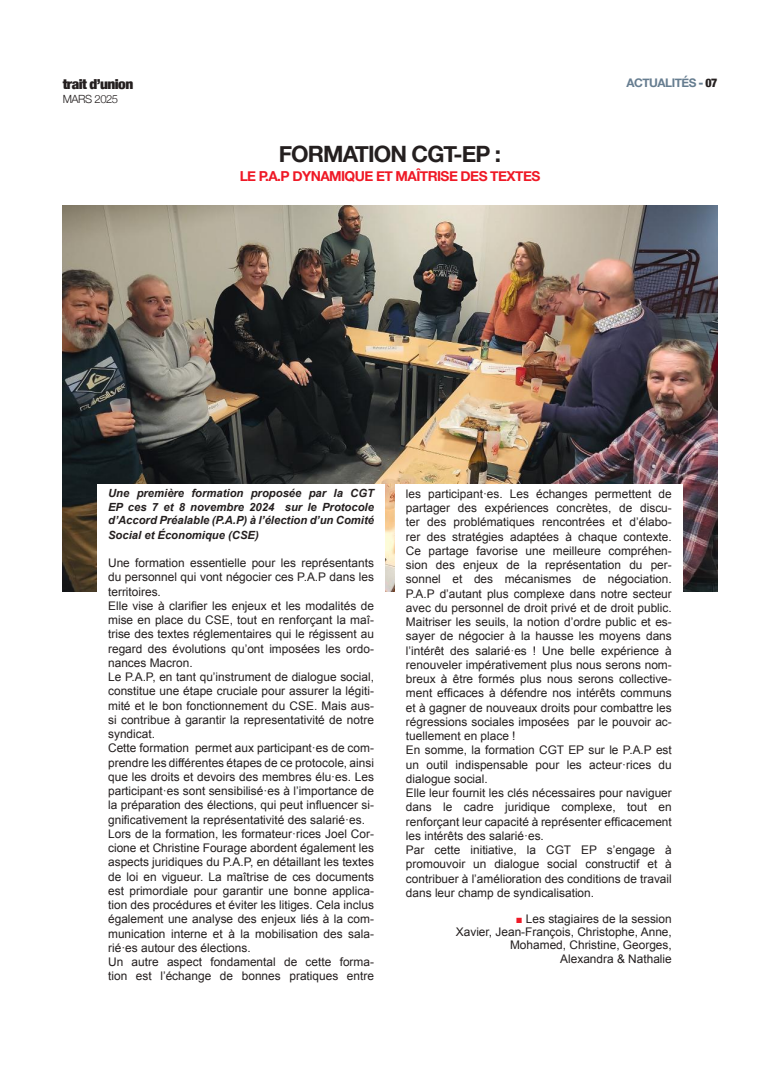
<style>
.page{position:relative;width:780px;height:1088px;background:#fff}
.page>*{position:absolute;margin:0;border:0;box-sizing:border-box;transform-origin:0 0}
.t1{font:700 22.5px "Helvetica Neue";letter-spacing:-.04em;color:#241f1f}
.t2{font:700 13.75px "Helvetica Neue";letter-spacing:-.04em;color:#ef1926}
.t3{font:900 condensed 13.75px "Helvetica Neue";letter-spacing:-.04em;color:#241f1f;scale:1.11 1}
.t4{font:11.88px/14.2px "Arial";color:#241f1f}
.t5{font:700 11.88px "Helvetica Neue";letter-spacing:-.04em;color:#667d90}
.t6{font:italic 700 11.25px/13.8px "Arial";color:#241f1f;text-align:justify}
.t7{font:300 11.25px "Helvetica Neue";letter-spacing:-.04em;color:#241f1f}
.s1{font-weight:900;font-stretch:condensed}
.s2{font-weight:900;font-stretch:condensed;color:#241f1f}
.s3{font-size:11.25px;color:#ef1926}
</style>
<div class="page">
<img style="left:63px;top:205px;width:654px;height:386px">
<div style="left:395px;top:484px;width:287px;height:493px;background:#fff"></div>
<div style="left:97px;top:484px;width:287px;height:493px;background:#fff"></div>
<p class="t3" style="left:63px;top:73px;width:65px">trait d’union</p>
<p class="t5" style="left:626px;top:74px;width:92px">ACTUALITÉS <span class="s1">-</span> <span class="s2">07</span></p>
<p class="t7" style="left:63px;top:90px;width:57px">MARS 2025</p>
<h1 class="t1" style="left:279px;top:136px;width:224px">FORMATION CGT-EP :</h1>
<p class="t2" style="left:240px;top:165px;width:302px">LE P.A.P DYNAMIQUE ET MAÎTRISE DES TEXTES</p>
<p class="t6" style="left:108px;top:487px;width:267px">Une première formation proposée par la CGT EP ces 7 et 8 novembre 2024 sur le Protocole d’Accord Préalable (P.A.P) à l’élection d’un Comité Social et Économique (CSE)</p>
<p class="t4" style="left:108px;top:556px;width:267px">Une formation essentielle pour les représentants du personnel qui vont négocier ces P.A.P dans les territoires.<br>Elle vise à clarifier les enjeux et les modalités de mise en place du CSE, tout en renforçant la maî&shy;trise des textes réglementaires qui le régissent au regard des évolutions qu’ont imposées les ordo&shy;nances Macron.<br>Le P.A.P, en tant qu’instrument de dialogue social, constitue une étape cruciale pour assurer la légiti&shy;mité et le bon fonctionnement du CSE. Mais aus&shy;si contribue à garantir la representativité de notre syndicat.<br>Cette formation permet aux participant·es de com&shy;prendre les différentes étapes de ce protocole, ainsi que les droits et devoirs des membres élu·es. Les participant·es sont sensibilisé·es à l’importance de la préparation des élections, qui peut influencer si&shy;gnificativement la représentativité des salarié·es.<br>Lors de la formation, les formateur·rices Joel Cor&shy;cione et Christine Fourage abordent également les aspects juridiques du P.A.P, en détaillant les textes de loi en vigueur. La maîtrise de ces documents est primordiale pour garantir une bonne applica&shy;tion des procédures et éviter les litiges. Cela inclus également une analyse des enjeux liés à la com&shy;munication interne et à la mobilisation des sala&shy;rié·es autour des élections.<br>Un autre aspect fondamental de cette forma&shy;tion est l’échange de bonnes pratiques entre</p>
<p class="t4" style="left:406px;top:487px;width:267px">les participant·es. Les échanges permettent de partager des expériences concrètes, de discu&shy;ter des problématiques rencontrées et d’élabo&shy;rer des stratégies adaptées à chaque contexte.<br>Ce partage favorise une meilleure compréhen&shy;sion des enjeux de la représentation du per&shy;sonnel et des mécanismes de négociation.<br>P.A.P d’autant plus complexe dans notre secteur avec du personnel de droit privé et de droit public.<br>Maitriser les seuils, la notion d’ordre public et es&shy;sayer de négocier à la hausse les moyens dans l’intérêt des salarié·es ! Une belle expérience à renouveler impérativement plus nous serons nom&shy;breux à être formés plus nous serons collective&shy;ment efficaces à défendre nos intérêts communs et à gagner de nouveaux droits pour combattre les régressions sociales imposées par le pouvoir ac&shy;tuellement en place !<br>En somme, la formation CGT EP sur le P.A.P est un outil indispensable pour les acteur·rices du dialogue social.<br>Elle leur fournit les clés nécessaires pour naviguer dans le cadre juridique complexe, tout en renforçant leur capacité à représenter efficacement les intérêts des salarié·es.<br>Par cette initiative, la CGT EP s’engage à promouvoir un dialogue social constructif et à contribuer à l’amélioration des conditions de travail dans leur champ de syndicalisation.</p>
<p class="t4" style="left:456px;top:912px;width:217px;line-height:13.1px;text-align:right"><span class="s3">■</span> Les stagiaires de la session<br>Xavier, Jean-François, Christophe, Anne,<br>Mohamed, Christine, Georges,<br>Alexandra &amp; Nathalie</p>
</div>
